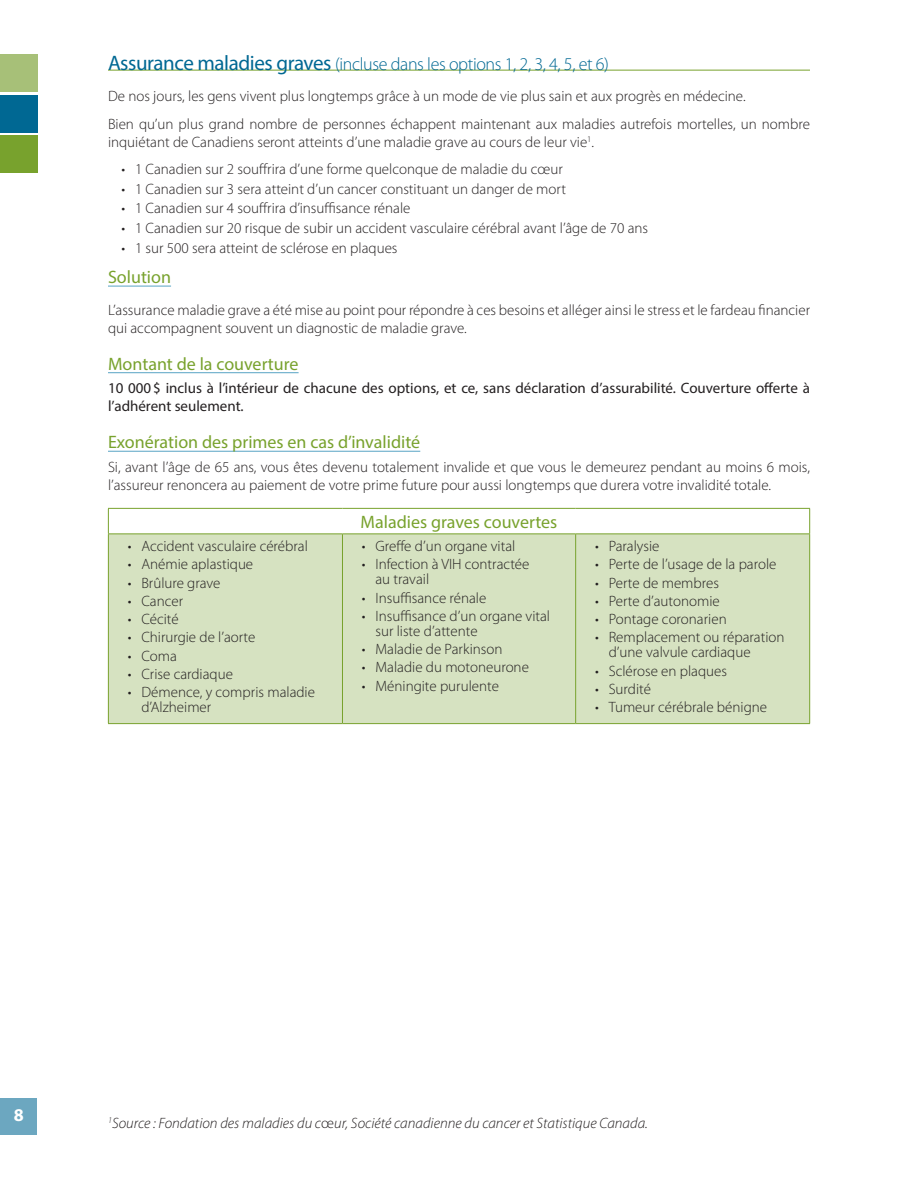
<style>
.page{position:relative;width:918px;height:1188px;background:#fff}
.page>*{position:absolute;margin:0;border:0;box-sizing:border-box;transform-origin:0 0}
.subTitle{font:18px "Myriad Pro";color:#78a22d}
.t1{font:300 18px "Myriad Pro";letter-spacing:-.02em;color:#006893}
.t2{font:700 18px "Myriad Pro";color:#fff}
.mainText{font:300 15px/15px "Myriad Pro";color:#231f20}
.mainText-2{font:15px/18px "Myriad Pro";color:#231f20}
.mainText-3{font:italic 300 15px "Myriad Pro";color:#231f20}
.s1{font-weight:400;font-size:21px}
.s2{font-style:normal}
</style>
<div class="page">
<div style="left:0;top:95px;width:37px;height:37px;background:#006893"></div>
<div style="left:0;top:136px;width:37px;height:37px;background:#78a22d"></div>
<div style="left:0;top:54px;width:37px;height:37px;background:#a7c078"></div>
<div style="left:0;top:1098px;width:36px;height:36px;background:#6ca7c0"></div>
<hr style="left:108px;top:70px;width:702px;height:1px;background:#78a22d">
<hr style="left:108px;top:286px;width:63px;height:1px;background:#58a4c4">
<hr style="left:108px;top:372px;width:191px;height:1px;background:#58a4c4">
<hr style="left:108px;top:451px;width:312px;height:1px;background:#58a4c4">
<div style="left:109px;top:534px;width:700px;height:189px;background:#d6e2c1"></div>
<hr style="left:108px;top:508px;width:234px;height:1px;background:#78a22d">
<svg style="left:108px;top:509px;width:1px;height:24px"></svg>
<hr style="left:342px;top:508px;width:234px;height:1px;background:#78a22d">
<hr style="left:576px;top:508px;width:234px;height:1px;background:#78a22d">
<svg style="left:809px;top:509px;width:1px;height:24px"></svg>
<hr style="left:108px;top:533px;width:234px;height:1px;background:#78a22d">
<hr style="left:108px;top:534px;width:1px;height:189px;background:#78a22d">
<hr style="left:342px;top:533px;width:234px;height:1px;background:#78a22d">
<hr style="left:342px;top:534px;width:1px;height:189px;background:#78a22d">
<hr style="left:576px;top:533px;width:234px;height:1px;background:#78a22d">
<hr style="left:575px;top:534px;width:1px;height:189px;background:#78a22d">
<hr style="left:809px;top:534px;width:1px;height:189px;background:#78a22d">
<hr style="left:108px;top:723px;width:234px;height:1px;background:#78a22d">
<hr style="left:342px;top:723px;width:234px;height:1px;background:#78a22d">
<hr style="left:576px;top:723px;width:234px;height:1px;background:#78a22d">
<p class="t1" style="left:108px;top:53px;width:503px"><span class="s1">Assurance maladies graves</span> (incluse dans les options 1, 2, 3, 4, 5, et 6)</p>
<p class="mainText" style="left:108px;top:89px;width:639px">De nos jours, les gens vivent plus longtemps grâce à un mode de vie plus sain et aux progrès en médecine.</p>
<p class="mainText" style="left:108px;top:115px;width:704px;line-height:18px">Bien qu’un plus grand nombre de personnes échappent maintenant aux maladies autrefois mortelles, un nombre inquiétant de Canadiens seront atteints d’une maladie grave au cours de leur vie<sup>1</sup>.</p>
<p class="mainText" style="left:122px;top:161px;width:443px">• 1 Canadien sur 2 souffrira d’une forme quelconque de maladie du cœur</p>
<p class="mainText" style="left:122px;top:181px;width:446px">• 1 Canadien sur 3 sera atteint d’un cancer constituant un danger de mort</p>
<p class="mainText" style="left:122px;top:201px;width:291px">• 1 Canadien sur 4 souffrira d’insuffisance rénale</p>
<p class="mainText" style="left:122px;top:221px;width:528px">• 1 Canadien sur 20 risque de subir un accident vasculaire cérébral avant l’âge de 70 ans</p>
<p class="mainText" style="left:122px;top:240px;width:278px">• 1 sur 500 sera atteint de sclérose en plaques</p>
<p class="subTitle" style="left:108px;top:266px;width:65px">Solution</p>
<p class="mainText" style="left:108px;top:301px;width:704px;line-height:18px">L’assurance maladie grave a été mise au point pour répondre à ces besoins et alléger ainsi le stress et le fardeau financier qui accompagnent souvent un diagnostic de maladie grave.</p>
<p class="subTitle" style="left:108px;top:353px;width:192px">Montant de la couverture</p>
<p class="mainText-2" style="left:108px;top:379px;width:704px">10 000$ inclus à l’intérieur de chacune des options, et ce, sans déclaration d’assurabilité. Couverture offerte à l’adhérent seulement.</p>
<p class="subTitle" style="left:108px;top:431px;width:314px">Exonération des primes en cas d’invalidité</p>
<p class="mainText" style="left:108px;top:458px;width:703px;line-height:18px">Si, avant l’âge de 65 ans, vous êtes devenu totalement invalide et que vous le demeurez pendant au moins 6 mois, l’assureur renoncera au paiement de votre prime future pour aussi longtemps que durera votre invalidité totale.</p>
<p class="subTitle" style="left:361px;top:511px;width:198px">Maladies graves couvertes</p>
<p class="mainText" style="left:128px;top:538px;width:182px">• Accident vasculaire cérébral</p>
<p class="mainText" style="left:128px;top:557px;width:127px">• Anémie aplastique</p>
<p class="mainText" style="left:128px;top:575px;width:94px">• Brûlure grave</p>
<p class="mainText" style="left:128px;top:593px;width:57px">• Cancer</p>
<p class="mainText" style="left:128px;top:611px;width:52px">• Cécité</p>
<p class="mainText" style="left:128px;top:630px;width:129px">• Chirurgie de l’aorte</p>
<p class="mainText" style="left:128px;top:648px;width:51px">• Coma</p>
<p class="mainText" style="left:128px;top:666px;width:107px">• Crise cardiaque</p>
<p class="mainText" style="left:141px;top:684px;width:175px;text-indent:-14px">• Démence, y compris maladie d’Alzheimer</p>
<p class="mainText" style="left:362px;top:538px;width:155px">• Greffe d’un organe vital</p>
<p class="mainText" style="left:375px;top:557px;width:155px;text-indent:-14px">• Infection à VIH contractée au travail</p>
<p class="mainText" style="left:362px;top:590px;width:126px">• Insuffisance rénale</p>
<p class="mainText" style="left:375px;top:608px;width:176px;text-indent:-14px">• Insuffisance d’un organe vital sur liste d’attente</p>
<p class="mainText" style="left:362px;top:641px;width:142px">• Maladie de Parkinson</p>
<p class="mainText" style="left:362px;top:660px;width:168px">• Maladie du motoneurone</p>
<p class="mainText" style="left:362px;top:678px;width:139px">• Méningite purulente</p>
<p class="mainText" style="left:595px;top:538px;width:66px">• Paralysie</p>
<p class="mainText" style="left:595px;top:557px;width:183px">• Perte de l’usage de la parole</p>
<p class="mainText" style="left:595px;top:575px;width:125px">• Perte de membres</p>
<p class="mainText" style="left:595px;top:593px;width:126px">• Perte d’autonomie</p>
<p class="mainText" style="left:595px;top:611px;width:133px">• Pontage coronarien</p>
<p class="mainText" style="left:609px;top:630px;width:177px;text-indent:-14px">• Remplacement ou réparation d’une valvule cardiaque</p>
<p class="mainText" style="left:595px;top:663px;width:133px">• Sclérose en plaques</p>
<p class="mainText" style="left:595px;top:681px;width:57px">• Surdité</p>
<p class="mainText" style="left:595px;top:699px;width:173px">• Tumeur cérébrale bénigne</p>
<p class="t2" style="left:14px;top:1103px;width:11px">8</p>
<p class="mainText-3" style="left:108px;top:1114px;width:541px"><sup>1</sup>Source : Fondation des maladies du c<span class="s2">œ</span>ur, Société canadienne du cancer et Statistique Canada.</p>
</div>
